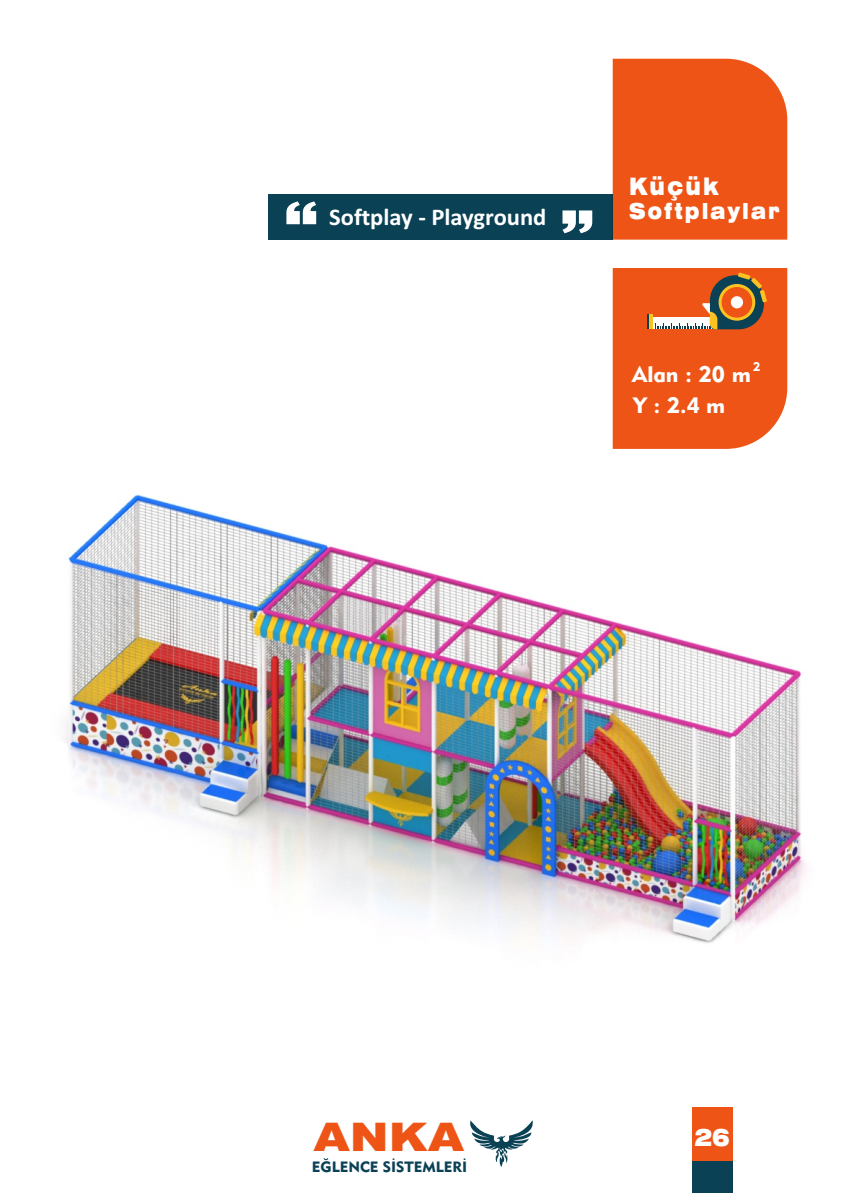
<style>
.page{position:relative;width:846px;height:1195px;background:#fff}
.page>*{position:absolute;margin:0;border:0;box-sizing:border-box;transform-origin:0 0}
.t1{font:900 39.4px "Arial";color:#ed5416;scale:1.19 1}
.t2{font:700 24px "Calibri";color:#fff}
.t3{font:900 expanded 24px "Swiss 721 BT";letter-spacing:.125em;color:#fff;scale:.77 1}
.t4{font:900 expanded 24px "Swiss 721 BT";letter-spacing:.125em;color:#fff;scale:.76 1}
.t5{font:22.2px "Geometric 415 BT Black A";color:#fff}
.t6{font:900 expanded 22px "Swiss 721 BT";letter-spacing:.125em;color:#fff;scale:.77 1}
.t7{font:22px "Geometric 415 BT Black A";color:#fff}
.t8{font:14.8px "Geometric 415 BT Black A";color:#0a4154}
.t9{font:12.4px "Geometric 415 BT Black A";color:#fff}
</style>
<div class="page">
<img style="left:64px;top:494px;width:743px;height:449px">
<div style="left:692px;top:1108px;width:40px;height:85px;background:#ed5416"></div>
<svg style="left:470px;top:1120px;width:63px;height:47px"></svg>
<div style="left:692px;top:1161px;width:40px;height:32px;background:#0a4154"></div>
<svg style="left:613px;top:268px;width:174px;height:181px;background:#e45d24"></svg>
<div style="left:268px;top:194px;width:345px;height:46px;background:#0a4154"></div>
<svg style="left:562px;top:210px;width:30px;height:23px"></svg>
<svg style="left:286px;top:201px;width:30px;height:23px"></svg>
<div style="left:613px;top:59px;width:174px;height:181px;background:#ed5416"></div>
<p class="t2" style="left:329px;top:207px;width:219px">Softplay - Playground</p>
<p class="t3" style="left:629px;top:176px;width:117px">Küçük</p>
<p class="t6" style="left:629px;top:202px;width:197px">Softplaylar</p>
<p class="t9" style="left:753px;top:361px;width:9px">2</p>
<p class="t5" style="left:632px;top:365px;width:120px">Alan : 20 m</p>
<p class="t7" style="left:633px;top:396px;width:94px">Y : 2.4 m</p>
<h1 class="t1" style="left:314px;top:1122px;width:128px">ANKA</h1>
<p class="t8" style="left:312px;top:1160px;width:157px">EĞLENCE SİSTEMLERİ</p>
<p class="t4" style="left:695px;top:1127px;width:48px">26</p>
</div>
